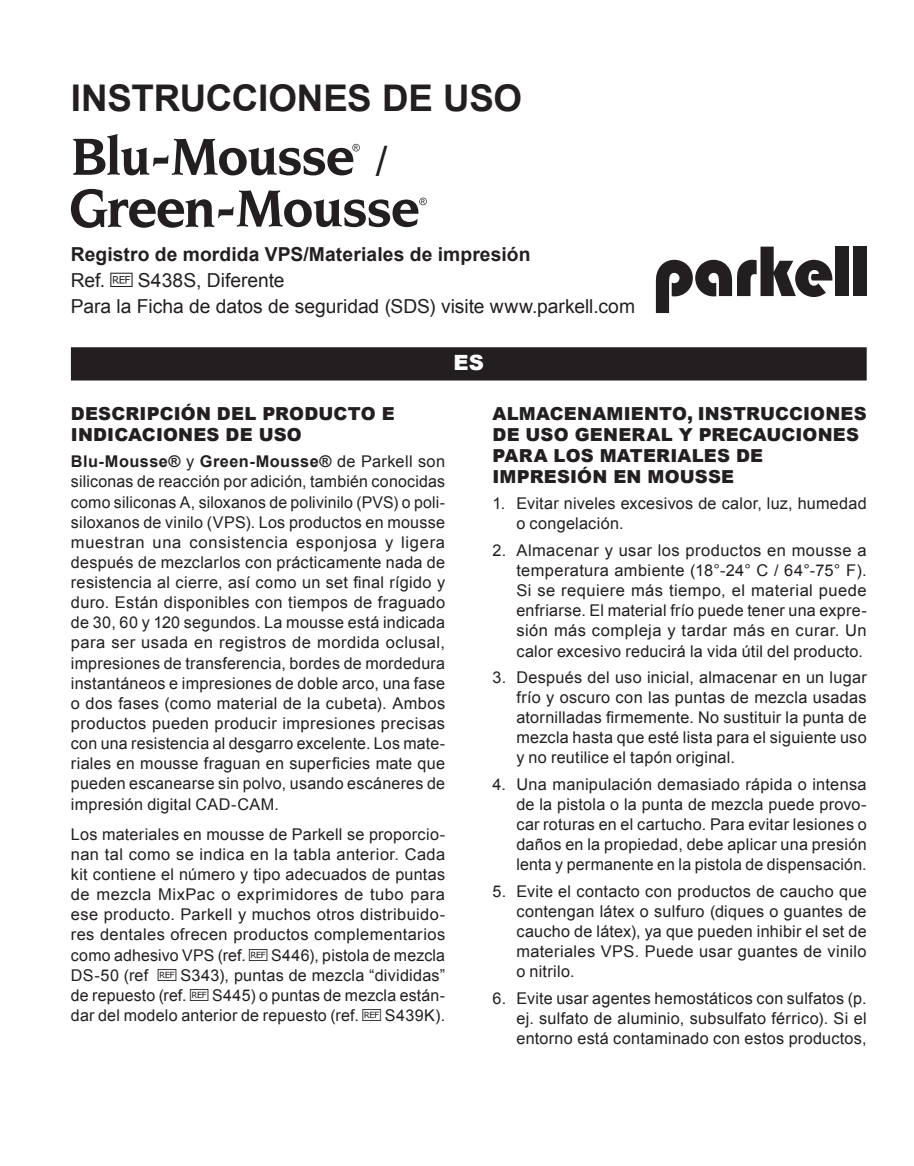
<style>
.page{position:relative;width:914px;height:1166px;background:#fff}
.page>*{position:absolute;margin:0;border:0;box-sizing:border-box;transform-origin:0 0}
.t1{font:42px "Arial";color:#231f20}
.t2{font:700 36.75px "Arial";letter-spacing:-.01em;color:#231f20}
.t3{font:900 21px "Arial";color:#fff}
.t4{font:19.25px/26.2px "Arial";color:#231f20}
.t5{font:900 17.85px/21px "Arial";letter-spacing:.01em;color:#231f20}
.t6{font:16.1px/20.1px "Arial";letter-spacing:.015em;color:#231f20;text-align:justify}
.s1{font-weight:700}
.s2{font-family:"MDD ISO 15223 1"}
</style>
<div class="page">
<div style="left:71px;top:347px;width:795px;height:33px;background:#231f20"></div>
<svg style="left:73px;top:134px;width:287px;height:41px"></svg>
<svg style="left:71px;top:189px;width:356px;height:39px"></svg>
<svg style="left:656px;top:247px;width:176px;height:66px"></svg>
<div style="left:835px;top:247px;width:13px;height:49px;background:#231f20"></div>
<div style="left:853px;top:247px;width:13px;height:49px;background:#231f20"></div>
<h2 class="t2" style="left:71px;top:74px;width:452px">INSTRUCCIONES DE USO</h2>
<h1 class="t1" style="left:376px;top:133px;width:13px">/</h1>
<p class="t4" style="left:71px;top:241px;width:565px"><span class="s1">Registro de mordida VPS/Materiales de impresión<br></span>Ref. <span class="s2">h</span>S438S, Diferente<br>Para la Ficha de datos de seguridad (SDS) visite www.parkell.com</p>
<h3 class="t3" style="left:453px;top:348px;width:32px">ES</h3>
<p class="t5" style="left:71px;top:402px;width:325px">DESCRIPCIÓN DEL PRODUCTO E<br>INDICACIONES DE USO</p>
<p class="t6" style="left:71px;top:452px;width:376px"><span class="s1">Blu-Mousse®</span> y <span class="s1">Green-Mousse®</span> de Parkell son siliconas de reacción por adición, también conocidas como siliconas A, siloxanos de polivinilo (PVS) o poli&shy;siloxanos de vinilo (VPS). Los productos en mousse muestran una consistencia esponjosa y ligera después de mezclarlos con prácticamente nada de resistencia al cierre, así como un set final rígido y duro. Están disponibles con tiempos de fraguado de 30, 60 y 120 segundos. La mousse está indicada para ser usada en registros de mordida oclusal, impresiones de transferencia, bordes de mordedura instantáneos e impresiones de doble arco, una fase o dos fases (como material de la cubeta). Ambos productos pueden producir impresiones precisas con una resistencia al desgarro excelente. Los mate&shy;riales en mousse fraguan en superficies mate que pueden escanearse sin polvo, usando escáneres de impresión digital CAD-CAM.</p>
<p class="t6" style="left:71px;top:824px;width:376px">Los materiales en mousse de Parkell se proporcio&shy;nan tal como se indica en la tabla anterior. Cada kit contiene el número y tipo adecuados de puntas de mezcla MixPac o exprimidores de tubo para ese producto. Parkell y muchos otros distribuido&shy;res dentales ofrecen productos complementarios como adhesivo VPS (ref. <span class="s2">h</span>S446), pistola de mezcla DS-50 (ref <span class="s2">h</span>S343), puntas de mezcla “divididas” de repuesto (ref. <span class="s2">h</span>S445) o puntas de mezcla están&shy;dar del modelo anterior de repuesto (ref. <span class="s2">h</span>S439K).</p>
<p class="t5" style="left:492px;top:402px;width:376px">ALMACENAMIENTO, INSTRUCCIONES<br>DE USO GENERAL Y PRECAUCIONES<br>PARA LOS MATERIALES DE<br>IMPRESIÓN EN MOUSSE</p>
<p class="t6" style="left:516px;top:494px;width:352px;text-indent:-24px">1. Evitar niveles excesivos de calor, luz, humedad o congelación.</p>
<p class="t6" style="left:516px;top:540px;width:352px;text-indent:-24px">2. Almacenar y usar los productos en mousse a temperatura ambiente (18°-24° C / 64°-75° F).<br>Si se requiere más tiempo, el material puede enfriarse. El material frío puede tener una expre&shy;sión más compleja y tardar más en curar. Un calor excesivo reducirá la vida útil del producto.</p>
<p class="t6" style="left:516px;top:667px;width:352px;text-indent:-24px">3. Después del uso inicial, almacenar en un lugar frío y oscuro con las puntas de mezcla usadas atornilladas firmemente. No sustituir la punta de mezcla hasta que esté lista para el siguiente uso y no reutilice el tapón original.</p>
<p class="t6" style="left:516px;top:774px;width:352px;text-indent:-24px">4. Una manipulación demasiado rápida o intensa de la pistola o la punta de mezcla puede provo&shy;car roturas en el cartucho. Para evitar lesiones o daños en la propiedad, debe aplicar una presión lenta y permanente en la pistola de dispensación.</p>
<p class="t6" style="left:516px;top:881px;width:352px;text-indent:-24px">5. Evite el contacto con productos de caucho que contengan látex o sulfuro (diques o guantes de caucho de látex), ya que pueden inhibir el set de materiales VPS. Puede usar guantes de vinilo o nitrilo.</p>
<p class="t6" style="left:516px;top:988px;width:352px;text-indent:-24px">6. Evite usar agentes hemostáticos con sulfatos (p. ej. sulfato de aluminio, subsulfato férrico). Si el entorno está contaminado con estos productos,</p>
</div>
